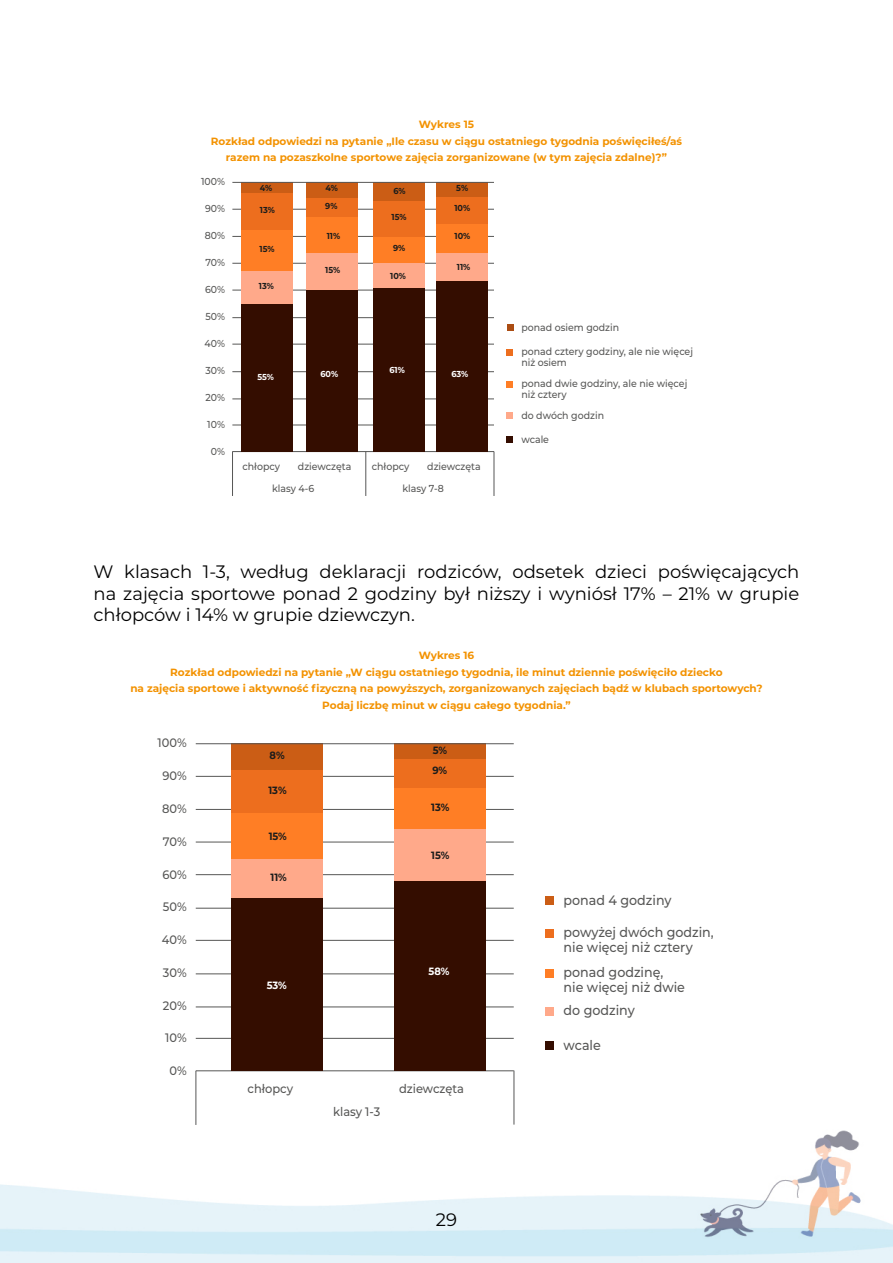
<style>
.page{position:relative;width:893px;height:1263px;background:#fff}
.page>*{position:absolute;margin:0;border:0;box-sizing:border-box;transform-origin:0 0}
.t1{font:18px/21.6px "Montserrat";color:#000;text-align:justify}
.t2{font:500 13.5px/15px "Montserrat";color:#575756;scale:.93 1}
.t3{font:500 12.3px "Montserrat";color:#575756;scale:.93 1}
.t4{font:700 10.5px/16.5px "Montserrat";color:#f39200;text-align:center}
.t5{font:700 10.5px "Montserrat";color:#1c1c1b;scale:.93 1}
.t6{font:700 10.5px "Montserrat";color:#fff;scale:.93 1}
.t7{font:500 10.05px/11.2px "Montserrat";color:#575756;scale:.93 1}
.t8{font:700 8.7px "Montserrat";color:#1c1c1b;scale:.93 1}
.t9{font:700 8.7px "Montserrat";color:#fff;scale:.93 1}
</style>
<div class="page">
<img style="left:0;top:1107px;width:893px;height:155px">
<hr style="left:232px;top:425px;width:262px;height:1px;background:#575756">
<hr style="left:232px;top:451px;width:262px;height:1px;background:#575756">
<hr style="left:232px;top:399px;width:262px;height:1px;background:#575756">
<hr style="left:232px;top:371px;width:262px;height:1px;background:#575756">
<hr style="left:232px;top:344px;width:262px;height:1px;background:#575756">
<hr style="left:232px;top:317px;width:262px;height:1px;background:#575756">
<hr style="left:232px;top:290px;width:262px;height:1px;background:#575756">
<hr style="left:232px;top:263px;width:262px;height:1px;background:#575756">
<hr style="left:232px;top:236px;width:262px;height:1px;background:#575756">
<hr style="left:232px;top:209px;width:262px;height:1px;background:#575756">
<div style="left:241px;top:304px;width:51px;height:148px;background:#340d00"></div>
<div style="left:241px;top:271px;width:51px;height:33px;background:#ffa98a"></div>
<div style="left:241px;top:229px;width:51px;height:42px;background:#ff7e25"></div>
<div style="left:241px;top:192px;width:51px;height:38px;background:#ed6e1e"></div>
<div style="left:241px;top:182px;width:51px;height:11px;background:#cb5d15"></div>
<div style="left:373px;top:284px;width:51px;height:168px;background:#340d00"></div>
<div style="left:373px;top:262px;width:51px;height:26px;background:#ffa98a"></div>
<div style="left:373px;top:236px;width:51px;height:27px;background:#ff7e25"></div>
<div style="left:373px;top:192px;width:51px;height:45px;background:#ed6e1e"></div>
<div style="left:373px;top:182px;width:51px;height:18px;background:#cb5d15"></div>
<div style="left:307px;top:290px;width:51px;height:162px;background:#340d00"></div>
<div style="left:307px;top:251px;width:51px;height:39px;background:#ffa98a"></div>
<div style="left:307px;top:216px;width:51px;height:36px;background:#ff7e25"></div>
<div style="left:307px;top:198px;width:51px;height:19px;background:#ed6e1e"></div>
<div style="left:307px;top:182px;width:51px;height:16px;background:#cb5d15"></div>
<div style="left:437px;top:281px;width:51px;height:171px;background:#340d00"></div>
<div style="left:437px;top:252px;width:51px;height:29px;background:#ffa98a"></div>
<div style="left:437px;top:200px;width:51px;height:53px;background:#ff7e25"></div>
<div style="left:437px;top:196px;width:51px;height:27px;background:#ed6e1e"></div>
<div style="left:437px;top:182px;width:51px;height:14px;background:#cb5d15"></div>
<hr style="left:232px;top:451px;width:1px;height:45px;background:#575756">
<hr style="left:366px;top:451px;width:1px;height:45px;background:#575756">
<hr style="left:494px;top:451px;width:1px;height:45px;background:#575756">
<svg style="left:507px;top:325px;width:6px;height:6px"></svg>
<svg style="left:507px;top:349px;width:6px;height:6px"></svg>
<svg style="left:507px;top:381px;width:6px;height:6px"></svg>
<svg style="left:507px;top:413px;width:6px;height:6px"></svg>
<svg style="left:507px;top:437px;width:6px;height:6px"></svg>
<hr style="left:232px;top:182px;width:262px;height:1px;background:#575756">
<hr style="left:196px;top:1070px;width:318px;height:1px;background:#575756">
<hr style="left:196px;top:1007px;width:318px;height:1px;background:#575756">
<hr style="left:196px;top:1038px;width:318px;height:1px;background:#575756">
<hr style="left:196px;top:973px;width:318px;height:1px;background:#575756">
<hr style="left:196px;top:940px;width:318px;height:1px;background:#575756">
<hr style="left:196px;top:908px;width:318px;height:1px;background:#575756">
<hr style="left:196px;top:874px;width:318px;height:1px;background:#575756">
<hr style="left:196px;top:842px;width:318px;height:1px;background:#575756">
<hr style="left:196px;top:809px;width:318px;height:1px;background:#575756">
<hr style="left:196px;top:776px;width:318px;height:1px;background:#575756">
<div style="left:231px;top:898px;width:92px;height:173px;background:#340d00"></div>
<div style="left:231px;top:743px;width:92px;height:27px;background:#cb5d15"></div>
<div style="left:231px;top:770px;width:92px;height:44px;background:#ed6e1e"></div>
<div style="left:231px;top:813px;width:92px;height:47px;background:#ff7e25"></div>
<div style="left:231px;top:859px;width:92px;height:39px;background:#ffa98a"></div>
<div style="left:394px;top:881px;width:91px;height:190px;background:#340d00"></div>
<div style="left:394px;top:743px;width:91px;height:18px;background:#cb5d15"></div>
<div style="left:394px;top:760px;width:91px;height:28px;background:#ed6e1e"></div>
<div style="left:394px;top:788px;width:91px;height:43px;background:#ff7e25"></div>
<div style="left:394px;top:830px;width:91px;height:51px;background:#ffa98a"></div>
<hr style="left:196px;top:1071px;width:1px;height:54px;background:#575756">
<hr style="left:514px;top:1070px;width:1px;height:54px;background:#575756">
<div style="left:545px;top:1007px;width:8px;height:8px;background:#ffa98a"></div>
<div style="left:545px;top:1042px;width:8px;height:8px;background:#340d00"></div>
<div style="left:545px;top:897px;width:8px;height:8px;background:#cb5d15"></div>
<div style="left:545px;top:929px;width:8px;height:8px;background:#ed6e1e"></div>
<div style="left:545px;top:969px;width:8px;height:8px;background:#ff7e25"></div>
<hr style="left:196px;top:743px;width:318px;height:1px;background:#575756">
<p class="t4" style="left:211px;top:116px;width:473px">Wykres 15<br>Rozkład odpowiedzi na pytanie „Ile czasu w ciągu ostatniego tygodnia poświęciłeś/aś razem na pozaszkolne sportowe zajęcia zorganizowane (w tym zajęcia zdalne)?”</p>
<p class="t7" style="left:201px;top:176px;width:27px">100%</p>
<p class="t7" style="left:205px;top:203px;width:23px">90%</p>
<p class="t7" style="left:205px;top:230px;width:23px">80%</p>
<p class="t7" style="left:205px;top:257px;width:23px">70%</p>
<p class="t7" style="left:205px;top:284px;width:23px">60%</p>
<p class="t7" style="left:205px;top:311px;width:23px">50%</p>
<p class="t7" style="left:204px;top:338px;width:24px">40%</p>
<p class="t7" style="left:205px;top:365px;width:23px">30%</p>
<p class="t7" style="left:205px;top:391px;width:23px">20%</p>
<p class="t7" style="left:207px;top:418px;width:21px">10%</p>
<p class="t7" style="left:211px;top:445px;width:17px">0%</p>
<p class="t8" style="left:260px;top:182px;width:15px">4%</p>
<p class="t8" style="left:260px;top:203px;width:18px">13%</p>
<p class="t8" style="left:260px;top:242px;width:18px">15%</p>
<p class="t8" style="left:259px;top:280px;width:18px">13%</p>
<p class="t9" style="left:257px;top:371px;width:19px">55%</p>
<p class="t8" style="left:326px;top:182px;width:15px">4%</p>
<p class="t8" style="left:325px;top:200px;width:15px">9%</p>
<p class="t8" style="left:327px;top:229px;width:16px">11%</p>
<p class="t8" style="left:325px;top:264px;width:18px">15%</p>
<p class="t9" style="left:320px;top:368px;width:21px">60%</p>
<p class="t7" style="left:243px;top:460px;width:42px">chłopcy</p>
<p class="t7" style="left:298px;top:460px;width:59px">dziewczęta</p>
<p class="t7" style="left:272px;top:483px;width:47px">klasy 4-6</p>
<p class="t8" style="left:393px;top:185px;width:15px">6%</p>
<p class="t8" style="left:392px;top:211px;width:18px">15%</p>
<p class="t8" style="left:393px;top:242px;width:15px">9%</p>
<p class="t8" style="left:390px;top:269px;width:18px">10%</p>
<p class="t9" style="left:389px;top:363px;width:18px">61%</p>
<p class="t8" style="left:456px;top:182px;width:14px">5%</p>
<p class="t8" style="left:454px;top:201px;width:18px">10%</p>
<p class="t8" style="left:455px;top:229px;width:18px">10%</p>
<p class="t8" style="left:457px;top:260px;width:16px">11%</p>
<p class="t9" style="left:451px;top:368px;width:20px">63%</p>
<p class="t7" style="left:372px;top:460px;width:42px">chłopcy</p>
<p class="t7" style="left:427px;top:460px;width:59px">dziewczęta</p>
<p class="t7" style="left:402px;top:483px;width:46px">klasy 7-8</p>
<p class="t7" style="left:521px;top:321px;width:107px">ponad osiem godzin</p>
<p class="t7" style="left:521px;top:345px;width:187px">ponad cztery godziny, ale nie więcej niż osiem</p>
<p class="t7" style="left:521px;top:377px;width:181px">ponad dwie godziny, ale nie więcej niż cztery</p>
<p class="t7" style="left:521px;top:409px;width:90px">do dwóch godzin</p>
<p class="t7" style="left:521px;top:433px;width:31px">wcale</p>
<h1 class="t1" style="left:94px;top:560px;width:707px">W klasach 1-3, według deklaracji rodziców, odsetek dzieci poświęcających na zajęcia sportowe ponad 2 godziny był niższy i wyniósł 17% – 21% w grupie chłopców i 14% w grupie dziewczyn.</h1>
<p class="t4" style="left:130px;top:647px;width:634px">Wykres 16<br>Rozkład odpowiedzi na pytanie „W ciągu ostatniego tygodnia, ile minut dziennie poświęciło dziecko<br>na zajęcia sportowe i aktywność fizyczną na powyższych, zorganizowanych zajęciach bądź w klubach sportowych?<br>Podaj liczbę minut w ciągu całego tygodnia.”</p>
<p class="t3" style="left:158px;top:734px;width:33px">100%</p>
<p class="t3" style="left:162px;top:767px;width:28px">90%</p>
<p class="t3" style="left:162px;top:800px;width:28px">80%</p>
<p class="t3" style="left:163px;top:833px;width:27px">70%</p>
<p class="t3" style="left:162px;top:865px;width:28px">60%</p>
<p class="t3" style="left:163px;top:898px;width:27px">50%</p>
<p class="t3" style="left:162px;top:931px;width:28px">40%</p>
<p class="t3" style="left:163px;top:964px;width:27px">30%</p>
<p class="t3" style="left:163px;top:997px;width:27px">20%</p>
<p class="t3" style="left:165px;top:1029px;width:25px">10%</p>
<p class="t3" style="left:170px;top:1062px;width:20px">0%</p>
<p class="t5" style="left:270px;top:748px;width:18px">8%</p>
<p class="t5" style="left:268px;top:783px;width:21px">13%</p>
<p class="t5" style="left:269px;top:829px;width:21px">15%</p>
<p class="t5" style="left:271px;top:870px;width:19px">11%</p>
<p class="t6" style="left:267px;top:977px;width:23px">53%</p>
<p class="t5" style="left:433px;top:743px;width:17px">5%</p>
<p class="t5" style="left:432px;top:763px;width:18px">9%</p>
<p class="t5" style="left:431px;top:799px;width:21px">13%</p>
<p class="t5" style="left:431px;top:847px;width:21px">15%</p>
<p class="t6" style="left:429px;top:964px;width:24px">58%</p>
<p class="t3" style="left:248px;top:1080px;width:51px">chłopcy</p>
<p class="t3" style="left:399px;top:1080px;width:71px">dziewczęta</p>
<p class="t3" style="left:333px;top:1103px;width:52px">klasy 1-3</p>
<h1 class="t1" style="left:436px;top:1208px;width:23px">29</h1>
<p class="t2" style="left:564px;top:892px;width:118px">ponad 4 godziny</p>
<p class="t2" style="left:564px;top:924px;width:163px">powyżej dwóch godzin, nie więcej niż cztery</p>
<p class="t2" style="left:564px;top:964px;width:132px">ponad godzinę, nie więcej niż dwie</p>
<p class="t2" style="left:564px;top:1002px;width:78px">do godziny</p>
<p class="t2" style="left:564px;top:1037px;width:42px">wcale</p>
</div>
